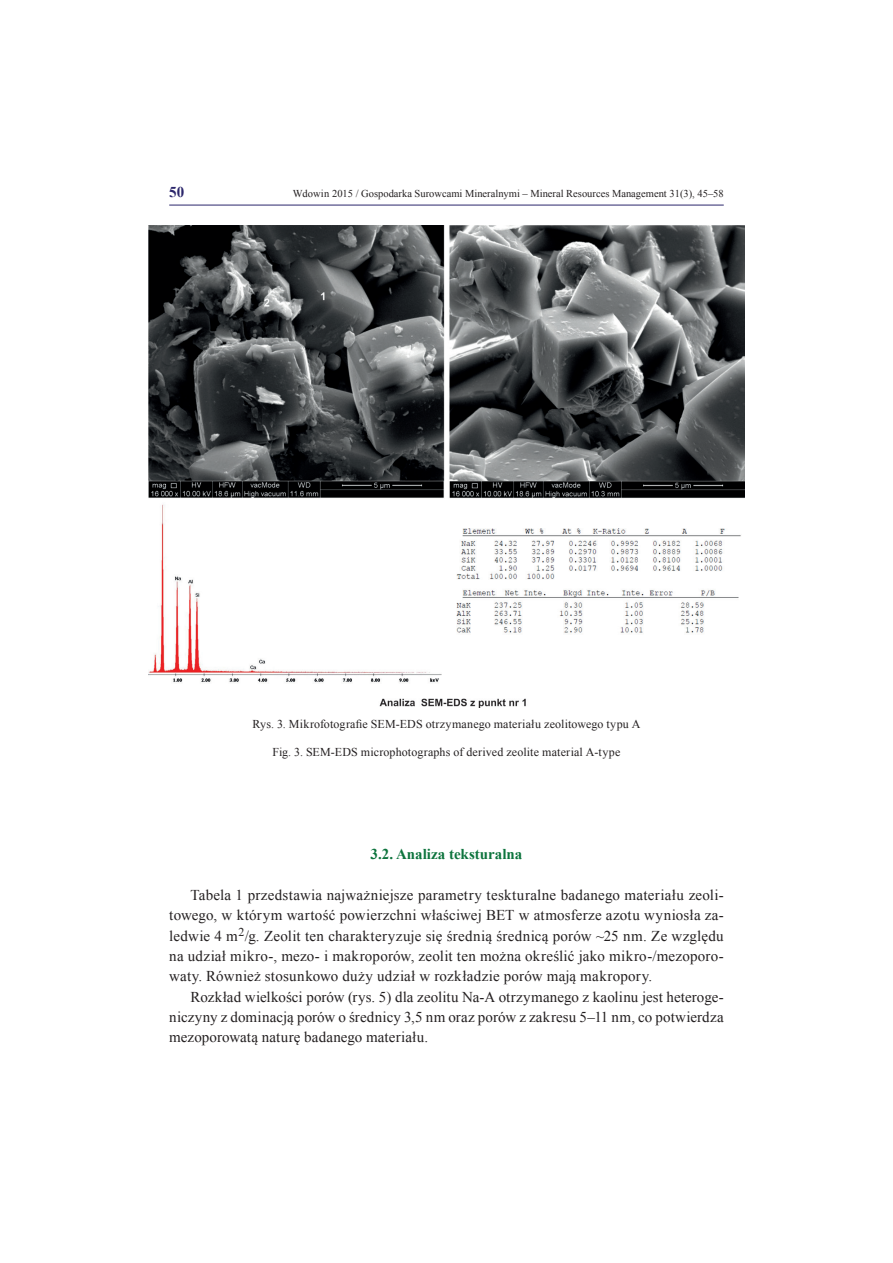
<style>
.page{position:relative;width:893px;height:1263px;background:#fff}
.page>*{position:absolute;margin:0;border:0;box-sizing:border-box;transform-origin:0 0}
.ac{font:15px/20.4px "Times New Roman";letter-spacing:.01em;color:#231f20;text-align:justify}
.tyt2{font:700 15px "Times New Roman";color:#0d743d}
.t1{font:700 15px "Times New Roman";color:#2b266b}
.rysunek{font:12px "Times New Roman";letter-spacing:.01em;color:#231f20}
.t2{font:10.5px "Times New Roman";color:#231f20}
</style>
<div class="page">
<hr style="left:169px;top:205px;width:555px;height:1px;background:#2b266b">
<img style="left:148px;top:225px;width:597px;height:482px">
<p class="t1" style="left:169px;top:182px;width:16px">50</p>
<p class="t2" style="left:293px;top:186px;width:432px">Wdowin 2015 / Gospodarka Surowcami Mineralnymi – Mineral Resources Management 31(3), 45–58</p>
<p class="rysunek" style="left:252px;top:716px;width:390px">Rys. 3. Mikrofotografie SEM-EDS otrzymanego materiału zeolitowego typu A</p>
<p class="rysunek" style="left:273px;top:744px;width:349px">Fig. 3. SEM-EDS microphotographs of derived zeolite material A-type</p>
<p class="tyt2" style="left:371px;top:844px;width:153px">3.2. Analiza teksturalna</p>
<p class="ac" style="left:169px;top:884px;width:556px;text-indent:21px">Tabela 1 przedstawia najważniejsze parametry teskturalne badanego materiału zeoli&shy;towego, w którym wartość powierzchni właściwej BET w atmosferze azotu wyniosła za&shy;ledwie 4 m<sup>2</sup>/g. Zeolit ten charakteryzuje się średnią średnicą porów ~25 nm. Ze względu na udział mikro-, mezo- i makroporów, zeolit ten można określić jako mikro-/mezoporo&shy;waty. Również stosunkowo duży udział w rozkładzie porów mają makropory.</p>
<p class="ac" style="left:169px;top:986px;width:556px;text-indent:21px">Rozkład wielkości porów (rys. 5) dla zeolitu Na-A otrzymanego z kaolinu jest heteroge&shy;niczyny z dominacją porów o średnicy 3,5 nm oraz porów z zakresu 5–11 nm, co potwierdza mezoporowatą naturę badanego materiału.</p>
</div>
